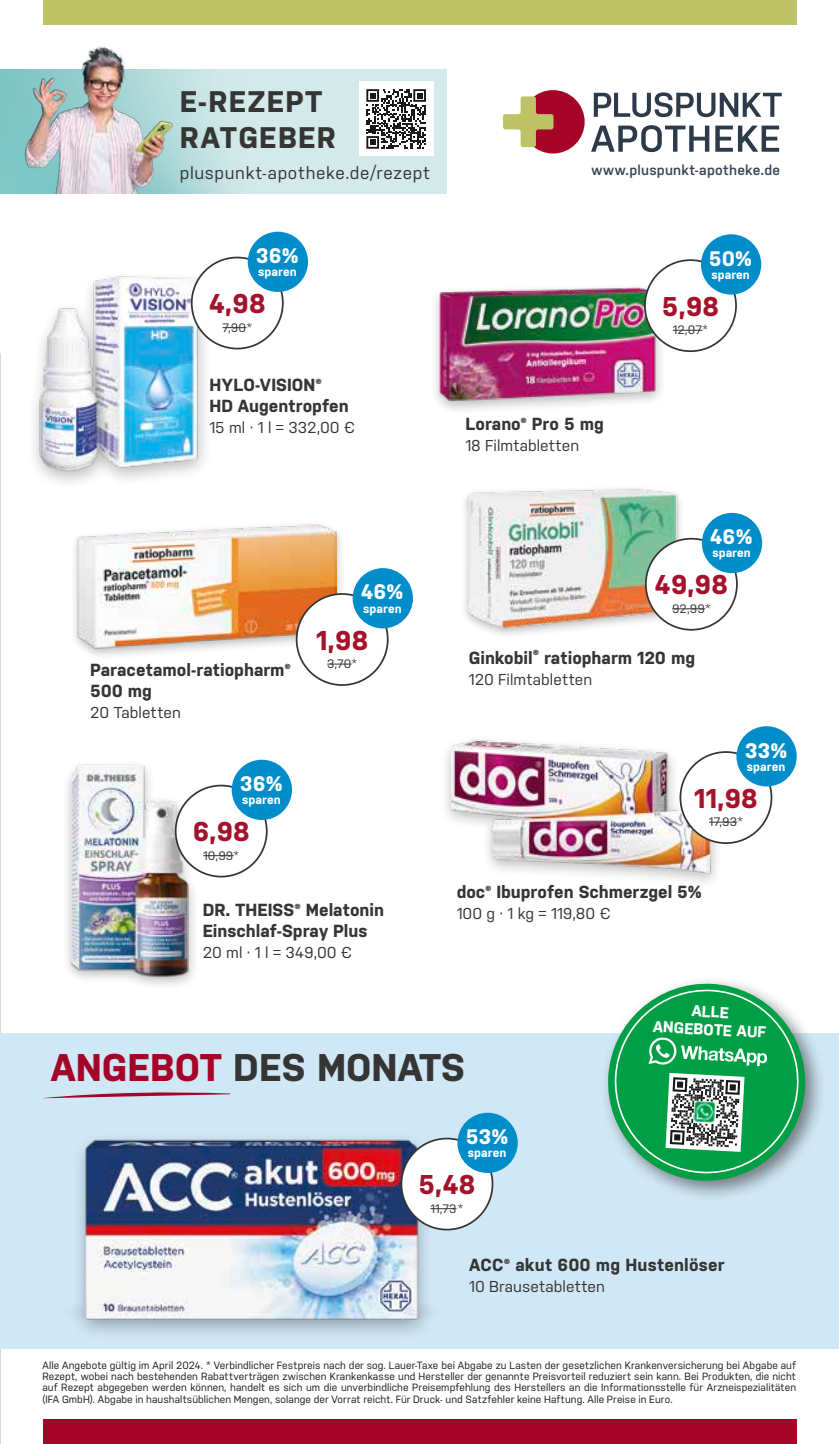
<style>
.page{position:relative;width:839px;height:1444px;background:#fff}
.page>*{position:absolute;margin:0;border:0;box-sizing:border-box;transform-origin:0 0}
.t1{font:700 38.5px "Nudista";color:#353534}
.t2{font:700 29.75px/36.8px "Nudista";letter-spacing:.04em;color:#353534}
.t3{font:700 27.12px "Nudista";color:#a4132b}
.t4{font:700 21px "Nudista";letter-spacing:-.01em;color:#fff}
.t5{font:700 17.5px/21px "Nudista";color:#353534}
.t6{font:17.5px "Nudista";letter-spacing:.035em;color:#353534}
.t7{font:15.75px "Nudista";color:#353534}
._05_Grundpreis{font:700 15.75px/17.5px "Nudista";color:#fff;text-align:center}
.t8{font:600 14.17px "Nudista";letter-spacing:.015em;color:#384455}
.t9{font:700 12.25px "Nudista";color:#fff}
.t10{font:12.25px "Nudista";letter-spacing:.005em;color:#353534}
.t11{font:10.5px/11.4px "Nudista";letter-spacing:.005em;color:#1b1a19;text-align:justify}
.s1{color:#a50428}
</style>
<div class="page">
<div style="left:43px;top:0;width:753px;height:25px;background:#bec466"></div>
<div style="left:43px;top:1419px;width:753px;height:25px;background:#a50428"></div>
<svg style="left:0;top:353px;width:1px;height:1090px"></svg>
<div style="left:0;top:1033px;width:838px;height:315px;background:#d0e7f6"></div>
<div style="left:599px;top:975px;width:227px;height:226px;background:#353534;opacity:.6"></div>
<svg style="left:605px;top:981px;width:202px;height:202px"></svg>
<img style="left:8px;top:1092px;width:486px;height:257px">
<div style="left:401px;top:1138px;width:91px;height:91px;background:#fff;border-radius:50%"></div>
<div style="left:400px;top:1137px;width:93px;height:93px;border:2px solid #353534;border-radius:50%"></div>
<div style="left:457px;top:1112px;width:60px;height:61px;background:#008dca;border-radius:50%"></div>
<svg style="left:430px;top:1208px;width:26px;height:1px"></svg>
<svg style="left:715px;top:126px;width:64px;height:26px"></svg>
<svg style="left:591px;top:125px;width:118px;height:27px"></svg>
<svg style="left:593px;top:92px;width:188px;height:25px"></svg>
<div style="left:521px;top:90px;width:63px;height:63px;background:#a50428;border-radius:50%"></div>
<svg style="left:503px;top:96px;width:50px;height:51px"></svg>
<svg style="left:0;top:69px;width:446px;height:124px;background:#c8e4e4"></svg>
<img style="left:21px;top:46px;width:151px;height:147px">
<div style="left:359px;top:82px;width:74px;height:74px;background:#fff"></div>
<svg style="left:366px;top:89px;width:60px;height:60px"></svg>
<div style="left:70px;top:519px;width:275px;height:141px;background:#1a1918;opacity:.3"></div>
<img style="left:78px;top:519px;width:258px;height:155px">
<div style="left:296px;top:594px;width:91px;height:91px;background:#fff;border-radius:50%"></div>
<div style="left:296px;top:593px;width:92px;height:93px;border:2px solid #353534;border-radius:50%"></div>
<div style="left:352px;top:568px;width:61px;height:60px;background:#008dca;border-radius:50%"></div>
<svg style="left:327px;top:664px;width:24px;height:1px"></svg>
<div style="left:26px;top:269px;width:187px;height:221px;background:#1a1918;opacity:.3"></div>
<img style="left:26px;top:274px;width:192px;height:199px">
<div style="left:192px;top:257px;width:91px;height:91px;background:#fff;border-radius:50%"></div>
<div style="left:191px;top:257px;width:92px;height:92px;border:2px solid #353534;border-radius:50%"></div>
<div style="left:248px;top:232px;width:60px;height:60px;background:#008dca;border-radius:50%"></div>
<svg style="left:222px;top:327px;width:24px;height:1px"></svg>
<img style="left:446px;top:739px;width:300px;height:142px">
<div style="left:680px;top:752px;width:91px;height:91px;background:#fff;border-radius:50%"></div>
<div style="left:679px;top:751px;width:93px;height:93px;border:2px solid #353534;border-radius:50%"></div>
<div style="left:736px;top:726px;width:60px;height:60px;background:#008dca;border-radius:50%"></div>
<svg style="left:709px;top:822px;width:28px;height:1px"></svg>
<img style="left:67px;top:764px;width:141px;height:222px">
<div style="left:176px;top:785px;width:91px;height:91px;background:#fff;border-radius:50%"></div>
<div style="left:175px;top:784px;width:92px;height:93px;border:2px solid #353534;border-radius:50%"></div>
<div style="left:232px;top:759px;width:60px;height:61px;background:#008dca;border-radius:50%"></div>
<hr style="left:203px;top:855px;width:30px;height:1px;background:#353534">
<img style="left:436px;top:269px;width:229px;height:141px">
<div style="left:644px;top:260px;width:91px;height:91px;background:#fff;border-radius:50%"></div>
<div style="left:644px;top:259px;width:92px;height:93px;border:2px solid #353534;border-radius:50%"></div>
<div style="left:700px;top:234px;width:61px;height:60px;background:#008dca;border-radius:50%"></div>
<hr style="left:672px;top:330px;width:30px;height:1px;background:#353534">
<img style="left:464px;top:488px;width:230px;height:147px">
<div style="left:645px;top:539px;width:91px;height:91px;background:#fff;border-radius:50%"></div>
<div style="left:644px;top:538px;width:93px;height:92px;border:2px solid #353534;border-radius:50%"></div>
<div style="left:701px;top:513px;width:61px;height:60px;background:#008dca;border-radius:50%"></div>
<hr style="left:672px;top:608px;width:33px;height:1px;background:#353534">
<hr style="left:838px;top:445px;width:1px;height:101px;background:#a50428">
<h2 class="t2" style="left:180px;top:80px;width:158px">E-REZEPT<br>RATGEBER</h2>
<h3 class="t6" style="left:180px;top:160px;width:252px">pluspunkt-apotheke.de/rezept</h3>
<h3 class="t8" style="left:591px;top:159px;width:190px">www.pluspunkt-apotheke.de</h3>
<p class="t4" style="left:256px;top:240px;width:45px">36%</p>
<p class="t9" style="left:258px;top:263px;width:40px">sparen</p>
<p class="t3" style="left:209px;top:284px;width:58px">4,98</p>
<p class="t10" style="left:222px;top:318px;width:31px">7,90*</p>
<p class="t5" style="left:209px;top:372px;width:141px">HYLO-VISION®<br>HD Augentropfen</p>
<p class="t7" style="left:209px;top:416px;width:147px">15 ml · 1 l = 332,00 €</p>
<p class="t5" style="left:90px;top:657px;width:202px">Paracetamol-ratiopharm®<br>500 mg</p>
<p class="t7" style="left:90px;top:701px;width:92px">20 Tabletten</p>
<p class="t4" style="left:240px;top:768px;width:45px">36%</p>
<p class="t9" style="left:242px;top:791px;width:40px">sparen</p>
<p class="t3" style="left:193px;top:811px;width:58px">6,98</p>
<p class="t10" style="left:203px;top:846px;width:37px">10,99*</p>
<p class="t4" style="left:361px;top:577px;width:44px">46%</p>
<p class="t9" style="left:363px;top:599px;width:40px">sparen</p>
<p class="t3" style="left:316px;top:620px;width:53px">1,98</p>
<p class="t10" style="left:327px;top:655px;width:32px">3,70*</p>
<p class="t5" style="left:465px;top:412px;width:140px">Lorano® Pro 5 mg</p>
<p class="t7" style="left:465px;top:434px;width:115px">18 Filmtabletten</p>
<p class="t4" style="left:708px;top:243px;width:45px">50%</p>
<p class="t9" style="left:711px;top:265px;width:40px">sparen</p>
<p class="t3" style="left:661px;top:286px;width:58px">5,98</p>
<p class="t10" style="left:672px;top:321px;width:37px">12,07*</p>
<p class="t4" style="left:710px;top:521px;width:44px">46%</p>
<p class="t9" style="left:712px;top:544px;width:40px">sparen</p>
<p class="t3" style="left:654px;top:565px;width:74px">49,98</p>
<p class="t10" style="left:672px;top:600px;width:40px">92,99*</p>
<p class="t5" style="left:469px;top:645px;width:228px">Ginkobil® ratiopharm 120 mg</p>
<p class="t7" style="left:469px;top:668px;width:125px">120 Filmtabletten</p>
<p class="t4" style="left:744px;top:735px;width:45px">33%</p>
<p class="t9" style="left:746px;top:757px;width:40px">sparen</p>
<p class="t3" style="left:694px;top:778px;width:65px">11,98</p>
<p class="t10" style="left:708px;top:813px;width:36px">17,93*</p>
<p class="t5" style="left:456px;top:879px;width:247px">doc® Ibuprofen Schmerzgel 5%</p>
<p class="t5" style="left:203px;top:898px;width:183px">DR. THEISS® Melatonin</p>
<p class="t7" style="left:456px;top:902px;width:155px">100 g · 1 kg = 119,80 €</p>
<p class="t5" style="left:203px;top:919px;width:166px">Einschlaf-Spray Plus</p>
<p class="t7" style="left:203px;top:941px;width:151px">20 ml · 1 l = 349,00 €</p>
<p class="t1" style="left:51px;top:1039px;width:415px"><span class="s1">ANGEBOT</span> DES MONATS</p>
<p class="t4" style="left:465px;top:1121px;width:45px">53%</p>
<p class="t9" style="left:468px;top:1144px;width:40px">sparen</p>
<p class="t3" style="left:418px;top:1164px;width:58px">5,48</p>
<p class="t10" style="left:430px;top:1199px;width:35px">11,73*</p>
<p class="_05_Grundpreis" style="left:654px;top:999px;width:114px;rotate:3deg">ALLE<br>ANGEBOTE AUF</p>
<p class="t5" style="left:469px;top:1252px;width:257px">ACC® akut 600 mg Hustenlöser</p>
<p class="t7" style="left:469px;top:1275px;width:137px">10 Brausetabletten</p>
<p class="t11" style="left:42px;top:1358px;width:755px">Alle Angebote gültig im April 2024. * Verbindlicher Festpreis nach der sog. Lauer-Taxe bei Abgabe zu Lasten der gesetzlichen Krankenversicherung bei Abgabe auf Rezept, wobei nach bestehenden Rabattverträgen zwischen Krankenkasse und Hersteller der genannte Preisvorteil reduziert sein kann. Bei Produkten, die nicht auf Rezept abgegeben werden können, handelt es sich um die unverbindliche Preisempfehlung des Herstellers an die Informationsstelle für Arzneispezialitäten (IFA GmbH). Abgabe in haushaltsüblichen Mengen, solange der Vorrat reicht. Für Druck- und Satzfehler keine Haftung. Alle Preise in Euro.</p>
</div>
